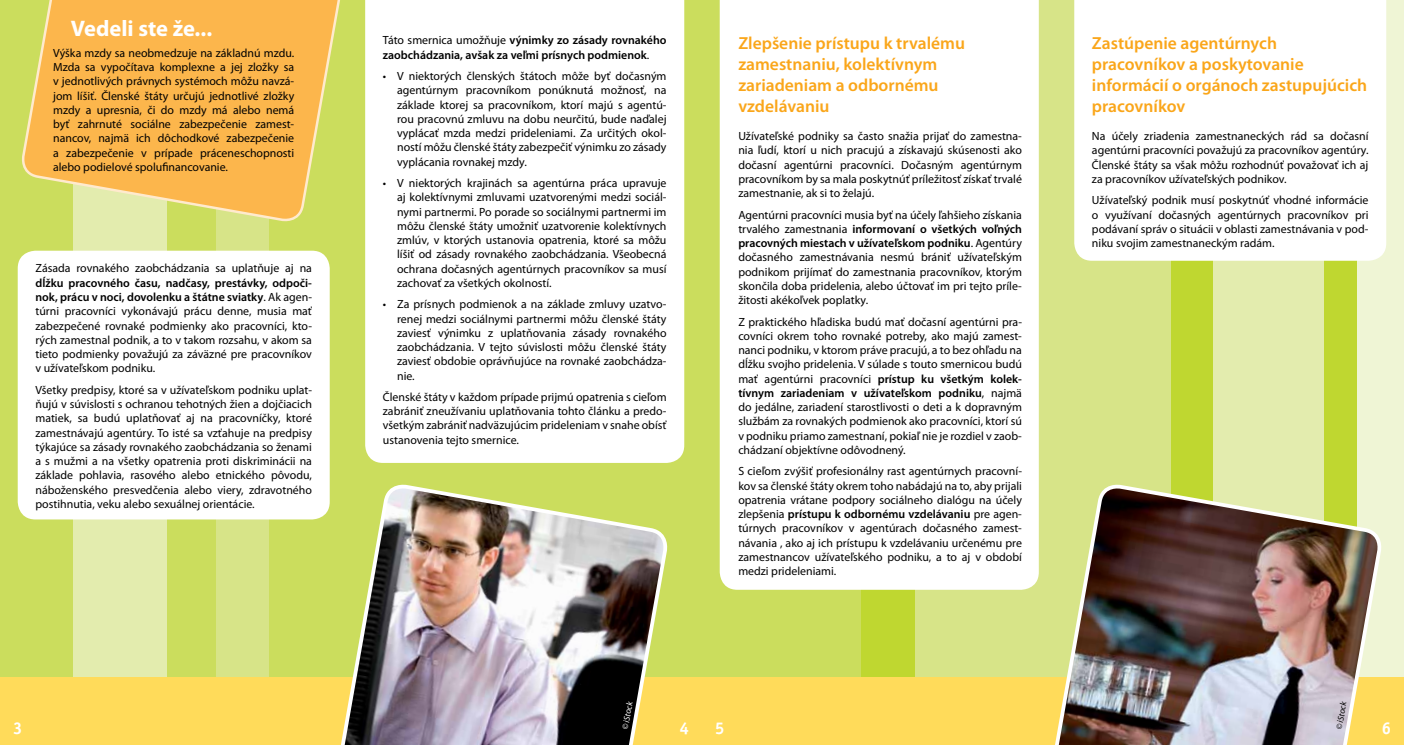
<style>
.page{position:relative;width:1404px;height:745px;background:#fff}
.page>*{position:absolute;margin:0;border:0;box-sizing:border-box;transform-origin:0 0}
.t1{font:700 22.5px "Myriad Pro";color:#fff}
.t2{font:600 17.5px/21px "Myriad Pro";color:#faa61a}
.t3{font:700 17.5px "Officina Sans";color:#fff}
.t4{font:11.88px/14.2px "Myriad Pro";color:#000;text-align:justify}
.t5{font:600 11.88px/14.2px "Myriad Pro";color:#000}
.t6{font:italic 8.75px "Myriad Pro";color:#fff}
.t7{font:italic 8.75px "Myriad Pro";color:#000}
.s1{font-weight:600}
.s2{font-weight:400}
</style>
<div class="page">
<div style="left:860px;top:260px;width:497px;height:417px;background:#bfd730"></div>
<div style="left:0;top:0;width:860px;height:744px;background:#cbdd5d"></div>
<div style="left:914px;top:0;width:256px;height:744px;background:#d7e488"></div>
<div style="left:1212px;top:0;width:111px;height:744px;background:#e3ecae"></div>
<div style="left:1357px;top:0;width:46px;height:744px;background:#eff5d5"></div>
<div style="left:73px;top:0;width:94px;height:744px;background:#e3ecae"></div>
<div style="left:216px;top:0;width:52px;height:744px;background:#d7e488"></div>
<div style="left:0;top:677px;width:1403px;height:67px;background:#ffdb5a"></div>
<svg style="left:22px;top:0;width:318px;height:223px"></svg>
<img style="left:341px;top:484px;width:327px;height:260px">
<div style="left:365px;top:0;width:319px;height:462px;background:#fff"></div>
<div style="left:18px;top:250px;width:312px;height:269px;background:#fff;border-radius:18px"></div>
<div style="left:719px;top:0;width:319px;height:589px;background:#fff"></div>
<div style="left:1074px;top:0;width:311px;height:260px;background:#fff"></div>
<img style="left:1055px;top:482px;width:326px;height:262px">
<h1 class="t1" style="left:71px;top:13px;width:143px">Vedeli ste že...</h1>
<p class="t4" style="left:53px;top:46px;width:242px">Výška mzdy sa neobmedzuje na základnú mzdu.<br>Mzda sa vypočítava komplexne a jej zložky sa v jednotlivých právnych systémoch môžu navzá&shy;jom líšiť. Členské štáty určujú jednotlivé zložky mzdy a upresnia, či do mzdy má alebo nemá byť zahrnuté sociálne zabezpečenie zamest&shy;nancov, najmä ich dôchodkové zabezpečenie a zabezpečenie v prípade práceneschopnosti alebo podielové spolufinancovanie.</p>
<p class="t4" style="left:35px;top:261px;width:278px">Zásada rovnakého zaobchádzania sa uplatňuje aj na</p>
<p class="t4" style="left:35px;top:275px;width:278px"><span class="s1">dĺžku pracovného času, nadčasy, prestávky, odpoči&shy;nok, prácu v noci, dovolenku a štátne sviatky</span>. Ak agen&shy;túrni pracovníci vykonávajú prácu denne, musia mať zabezpečené rovnaké podmienky ako pracovníci, kto&shy;rých zamestnal podnik, a to v takom rozsahu, v akom sa tieto podmienky považujú za záväzné pre pracovníkov v užívateľskom podniku.</p>
<p class="t4" style="left:35px;top:382px;width:278px">Všetky predpisy, ktoré sa v užívateľskom podniku uplat&shy;ňujú v súvislosti s ochranou tehotných žien a dojčiacich matiek, sa budú uplatňovať aj na pracovníčky, ktoré zamestnávajú agentúry. To isté sa vzťahuje na predpisy týkajúce sa zásady rovnakého zaobchádzania so ženami a s mužmi a na všetky opatrenia proti diskriminácii na základe pohlavia, rasového alebo etnického pôvodu, náboženského presvedčenia alebo viery, zdravotného postihnutia, veku alebo sexuálnej orientácie.</p>
<h2 class="t3" style="left:13px;top:717px;width:11px">3</h2>
<p class="t5" style="left:383px;top:33px;width:285px"><span class="s2">Táto smernica umožňuje</span> výnimky zo zásady rovnakého zaobchádzania, avšak za veľmi prísnych podmienok<span class="s2">.</span></p>
<p class="t4" style="left:397px;top:69px;width:271px;text-indent:-14px">• V niektorých členských štátoch môže byť dočasným agentúrnym pracovníkom ponúknutá možnosť, na základe ktorej sa pracovníkom, ktorí majú s agentú&shy;rou pracovnú zmluvu na dobu neurčitú, bude naďalej vyplácať mzda medzi prideleniami. Za určitých okol&shy;ností môžu členské štáty zabezpečiť výnimku zo zásady vyplácania rovnakej mzdy.</p>
<p class="t4" style="left:397px;top:175px;width:271px;text-indent:-14px">• V niektorých krajinách sa agentúrna práca upravuje aj kolektívnymi zmluvami uzatvorenými medzi sociál&shy;nymi partnermi. Po porade so sociálnymi partnermi im môžu členské štáty umožniť uzatvorenie kolektívnych zmlúv, v ktorých ustanovia opatrenia, ktoré sa môžu líšiť od zásady rovnakého zaobchádzania. Všeobecná ochrana dočasných agentúrnych pracovníkov sa musí zachovať za všetkých okolností.</p>
<p class="t4" style="left:397px;top:297px;width:271px;text-indent:-14px">• Za prísnych podmienok a na základe zmluvy uzatvo&shy;renej medzi sociálnymi partnermi môžu členské štáty zaviesť výnimku z uplatňovania zásady rovnakého zaobchádzania. V tejto súvislosti môžu členské štáty zaviesť obdobie oprávňujúce na rovnaké zaobchádza&shy;nie.</p>
<p class="t4" style="left:383px;top:389px;width:285px">Členské štáty v každom prípade prijmú opatrenia s cieľom zabrániť zneužívaniu uplatňovania tohto článku a predo&shy;všetkým zabrániť nadväzujúcim prideleniam v snahe obísť ustanovenia tejto smernice.</p>
<h2 class="t2" style="left:738px;top:32px;width:228px">Zlepšenie prístupu k trvalému zamestnaniu, kolektívnym zariadeniam a odbornému vzdelávaniu</h2>
<p class="t4" style="left:738px;top:129px;width:285px">Užívateľské podniky sa často snažia prijať do zamestna&shy;nia ľudí, ktorí u nich pracujú a získavajú skúsenosti ako dočasní agentúrni pracovníci. Dočasným agentúrnym pracovníkom by sa mala poskytnúť príležitosť získať trvalé zamestnanie, ak si to želajú.</p>
<p class="t4" style="left:738px;top:207px;width:285px">Agentúrni pracovníci musia byť na účely ľahšieho získania trvalého zamestnania <span class="s1">informovaní o všetkých voľných pracovných miestach v užívateľskom podniku</span>. Agentúry dočasného zamestnávania nesmú brániť užívateľským podnikom prijímať do zamestnania pracovníkov, ktorým skončila doba pridelenia, alebo účtovať im pri tejto príle&shy;žitosti akékoľvek poplatky.</p>
<p class="t4" style="left:738px;top:314px;width:285px">Z praktického hľadiska budú mať dočasní agentúrni pra&shy;covníci okrem toho rovnaké potreby, ako majú zamest&shy;nanci podniku, v ktorom práve pracujú, a to bez ohľadu na dĺžku svojho pridelenia. V súlade s touto smernicou budú mať agentúrni pracovníci <span class="s1">prístup ku všetkým kolek&shy;tívnym zariadeniam v užívateľskom podniku</span>, najmä do jedálne, zariadení starostlivosti o deti a k dopravným službám za rovnakých podmienok ako pracovníci, ktorí sú v podniku priamo zamestnaní, pokiaľ nie je rozdiel v zaob&shy;chádzaní objektívne odôvodnený.</p>
<p class="t4" style="left:738px;top:463px;width:285px">S cieľom zvýšiť profesionálny rast agentúrnych pracovní&shy;kov sa členské štáty okrem toho nabádajú na to, aby prijali opatrenia vrátane podpory sociálneho dialógu na účely zlepšenia <span class="s1">prístupu k odbornému vzdelávaniu</span> pre agen&shy;túrnych pracovníkov v agentúrach dočasného zamest&shy;návania , ako aj ich prístupu k vzdelávaniu určenému pre zamestnancov užívateľského podniku, a to aj v období medzi prideleniami.</p>
<p class="t6" style="left:619px;top:728px;width:30px;rotate:-80deg">© iStock</p>
<h2 class="t3" style="left:679px;top:717px;width:11px">4</h2>
<h2 class="t3" style="left:715px;top:717px;width:11px">5</h2>
<h2 class="t2" style="left:1091px;top:32px;width:277px">Zastúpenie agentúrnych pracovníkov a poskytovanie informácií o orgánoch zastupujúcich pracovníkov</h2>
<p class="t4" style="left:1091px;top:129px;width:278px">Na účely zriadenia zamestnaneckých rád sa dočasní agentúrni pracovníci považujú za pracovníkov agentúry.<br>Členské štáty sa však môžu rozhodnúť považovať ich aj za pracovníkov užívateľských podnikov.</p>
<p class="t4" style="left:1091px;top:193px;width:278px">Užívateľský podnik musí poskytnúť vhodné informácie o využívaní dočasných agentúrnych pracovníkov pri podávaní správ o situácii v oblasti zamestnávania v pod&shy;niku svojim zamestnaneckým radám.</p>
<p class="t7" style="left:1333px;top:728px;width:30px;rotate:-80deg">© iStock</p>
<h2 class="t3" style="left:1381px;top:717px;width:11px">6</h2>
</div>
